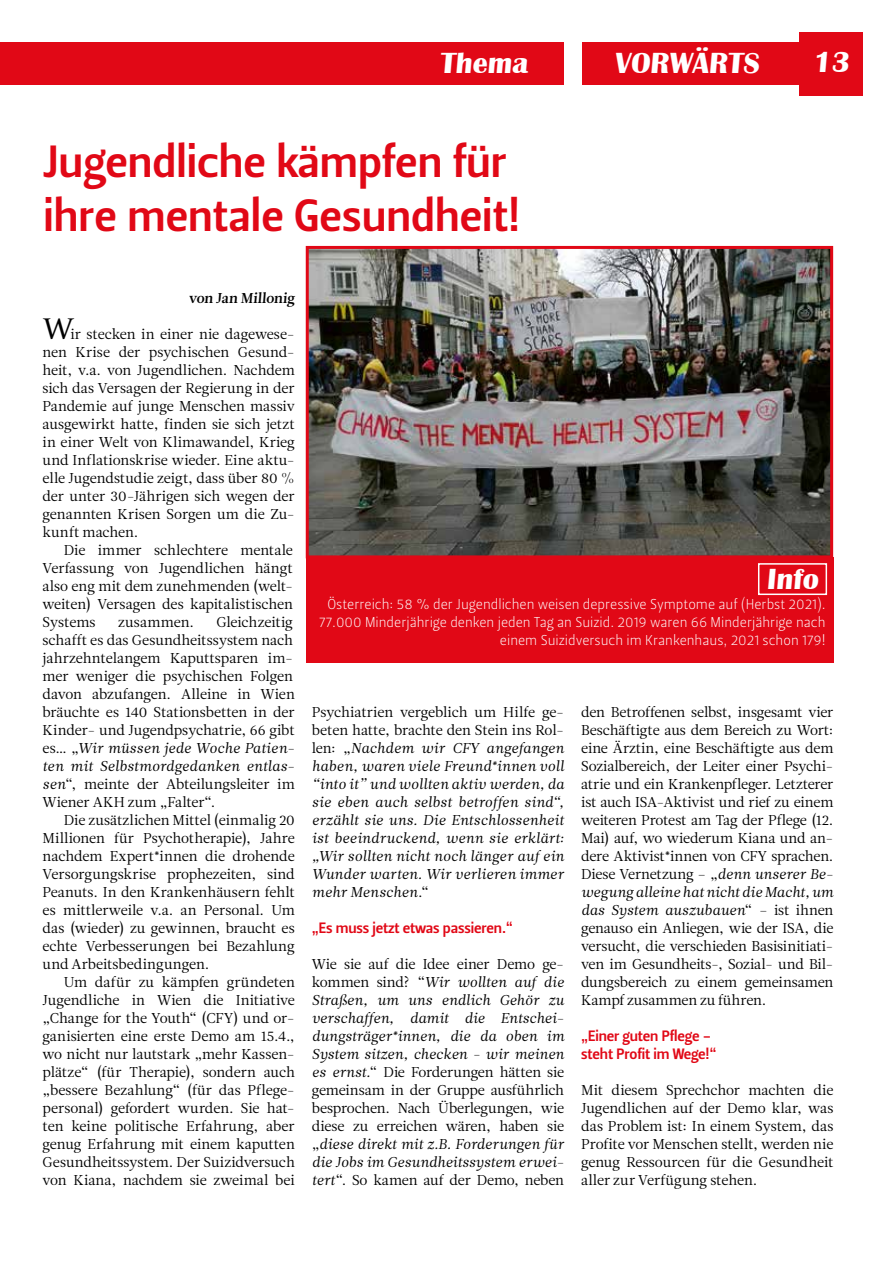
<style>
.page{position:relative;width:893px;height:1263px;background:#fff}
.page>*{position:absolute;margin:0;border:0;box-sizing:border-box;transform-origin:0 0}
.t1{font:45px/54px "Leitura Sans Grot 3";color:#e10816}
.t2{font:700 30px "Britannic";color:#fff}
.t3{font:15px/18px "Leitura Sans Grot 3";letter-spacing:-.01em;color:#e10816}
.t4{font:14.25px/18px "Leitura News Roman 1";letter-spacing:-.01em;color:#000;text-align:justify}
.t5{font:14.25px/18px "Leitura News Italic 1";letter-spacing:-.005em;color:#000}
.t6{font:14.25px/18px "Leitura Sans Grot 1";color:#fff;text-align:right}
.t7{font:14.25px "Leitura News Roman 3";color:#000}
.s1{font-family:"Constantia";font-size:30px}
.s2{font-family:"Leitura News Roman 1"}
.s3{font-family:"Leitura News Italic 1"}
</style>
<div class="page">
<div style="left:306px;top:557px;width:527px;height:106px;background:#e10816"></div>
<img style="left:310px;top:250px;width:519px;height:304px">
<div style="left:306px;top:246px;width:527px;height:312px;border:3px solid #e10816"></div>
<div style="left:0;top:42px;width:799px;height:43px;background:#e10816"></div>
<div style="left:799px;top:32px;width:64px;height:64px;background:#e10816"></div>
<div style="left:564px;top:42px;width:17px;height:43px;background:#fff"></div>
<div style="left:758px;top:563px;width:69px;height:32px;border:2px solid #fff"></div>
<h2 class="t2" style="left:440px;top:46px;width:92px">Thema</h2>
<h2 class="t2" style="left:614px;top:46px;width:149px">VORWÄRTS</h2>
<h2 class="t2" style="left:813px;top:45px;width:41px">13</h2>
<h1 class="t1" style="left:44px;top:135px;width:478px">Jugendliche kämpfen für ihre mentale Gesundheit!</h1>
<p class="t7" style="left:189px;top:290px;width:109px">von Jan Millonig</p>
<p class="t4" style="left:43px;top:325px;width:254px"><span class="s1">W</span>ir stecken in einer nie dagewese&shy;nen Krise der psychischen Gesund&shy;heit, v.a. von Jugendlichen. Nachdem sich das Versagen der Regierung in der Pandemie auf junge Menschen massiv ausgewirkt hatte, finden sie sich jetzt in einer Welt von Klimawandel, Krieg und Inflationskrise wieder. Eine aktu&shy;elle Jugendstudie zeigt, dass über 80 % der unter 30-Jährigen sich wegen der genannten Krisen Sorgen um die Zu&shy;kunft machen.</p>
<p class="t4" style="left:43px;top:541px;width:252px;text-indent:21px">Die immer schlechtere mentale Verfassung von Jugendlichen hängt also eng mit dem zunehmenden (welt&shy;weiten) Versagen des kapitalistischen Systems</p>
<p class="t4" style="left:43px;top:613px;width:254px;text-align:left;text-indent:174px">Gleichzeitig schafft es das Gesundheitssystem nach jahrzehntelangem Kaputtsparen im&shy;mer weniger die psychischen Folgen davon abzufangen. Alleine in Wien bräuchte es 140 Stationsbetten in der Kinder- und Jugendpsychatrie, 66 gibt</p>
<p class="t5" style="left:43px;top:739px;width:254px"><span class="s2">es… „</span>Wir müssen jede Woche Patien&shy;ten mit Selbstmordgedanken entlas-</p>
<p class="t4" style="left:43px;top:775px;width:254px"><span class="s3">sen</span>“, meinte der Abteilungsleiter im<br>Wiener AKH zum „Falter“.</p>
<p class="t4" style="left:43px;top:811px;width:254px;text-indent:21px">Die zusätzlichen Mittel (einmalig 20<br>Millionen für Psychotherapie), Jahre nachdem Expert*innen die drohende Versorgungskrise prophezeiten, sind Peanuts. In den Krankenhäusern fehlt es mittlerweile v.a. an Personal. Um das (wieder) zu gewinnen, braucht es echte Verbesserungen bei Bezahlung und Arbeitsbedingungen.</p>
<p class="t4" style="left:43px;top:973px;width:254px;text-indent:21px">Um dafür zu kämpfen gründeten Jugendliche in Wien die Initiative „Change for the Youth“ (CFY) und or&shy;ganisierten eine erste Demo am 15.4., wo nicht nur lautstark „mehr Kassen&shy;plätze“ (für Therapie), sondern auch „bessere Bezahlung“ (für das Pflege&shy;personal) gefordert wurden. Sie hat&shy;ten keine politische Erfahrung, aber genug Erfahrung mit einem kaputten Gesundheitssystem. Der Suizidversuch von Kiana, nachdem sie zweimal bei</p>
<p class="t4" style="left:118px;top:613px;width:77px">zusammen.</p>
<h2 class="t2" style="left:766px;top:562px;width:56px">Info</h2>
<p class="t6" style="left:319px;top:595px;width:508px">Österreich: 58 % der Jugendlichen weisen depressive Symptome auf (Herbst 2021).<br>77.000 Minderjährige denken jeden Tag an Suizid. 2019 waren 66 Minderjährige nach einem Suizidversuch im Krankenhaus, 2021 schon 179!</p>
<p class="t4" style="left:312px;top:703px;width:254px">Psychiatrien vergeblich um Hilfe ge&shy;beten hatte, brachte den Stein ins Rol-</p>
<p class="t5" style="left:312px;top:739px;width:254px;text-align:justify"><span class="s2">len: „</span>Nachdem wir CFY angefangen haben, waren viele Freund*innen voll “into it” und wollten aktiv werden, da sie eben auch selbst betroffen sind“, erzählt sie uns. Die Entschlossenheit ist beeindruckend, wenn sie erklärt: „Wir sollten nicht noch länger auf ein Wunder warten. Wir verlieren immer mehr Menschen<span class="s2">.“</span></p>
<p class="t3" style="left:312px;top:919px;width:203px">„Es muss jetzt etwas passieren.“</p>
<p class="t4" style="left:312px;top:955px;width:254px">Wie sie auf die Idee einer Demo ge-</p>
<p class="t5" style="left:312px;top:973px;width:254px;text-align:justify"><span class="s2">kommen sind? “</span>Wir wollten auf die Straßen, um uns endlich Gehör zu verschaffen, damit die Entschei&shy;dungsträger*innen, die da oben im System sitzen, checken - wir meinen</p>
<p class="t4" style="left:312px;top:1063px;width:254px"><span class="s3">es ernst.</span>“ Die Forderungen hätten sie gemeinsam in der Gruppe ausführlich besprochen. Nach Überlegungen, wie diese zu erreichen wären, haben sie</p>
<p class="t5" style="left:312px;top:1135px;width:254px"><span class="s2">„</span>diese direkt mit z.B. Forderungen für die Jobs im Gesundheitssystem erwei-</p>
<p class="t4" style="left:312px;top:1171px;width:254px"><span class="s3">tert</span>“. So kamen auf der Demo, neben</p>
<p class="t4" style="left:581px;top:703px;width:254px">den Betroffenen selbst, insgesamt vier Beschäftigte aus dem Bereich zu Wort: eine Ärztin, eine Beschäftigte aus dem Sozialbereich, der Leiter einer Psychi&shy;atrie und ein Krankenpfleger. Letzterer ist auch ISA-Aktivist und rief zu einem weiteren Protest am Tag der Pflege (12.<br>Mai) auf, wo wiederum Kiana und an&shy;dere Aktivist*innen von CFY sprachen.<br>Diese Vernetzung – „<span class="s3">denn unserer Be-</span></p>
<p class="t5" style="left:581px;top:883px;width:254px">wegung alleine hat nicht die Macht, um das System auszubauen<span class="s2">“ – ist ihnen</span></p>
<p class="t4" style="left:581px;top:919px;width:254px">genauso ein Anliegen, wie der ISA, die versucht, die verschieden Basisinitiati&shy;ven im Gesundheits-, Sozial- und Bil&shy;dungsbereich zu einem gemeinsamen Kampf zusammen zu führen.</p>
<p class="t3" style="left:581px;top:1027px;width:137px">„Einer guten Pflege - steht Profit im Wege!“</p>
<p class="t4" style="left:581px;top:1081px;width:254px">Mit diesem Sprechchor machten die Jugendlichen auf der Demo klar, was das Problem ist: In einem System, das Profite vor Menschen stellt, werden nie genug Ressourcen für die Gesundheit aller zur Verfügung stehen.</p>
</div>
